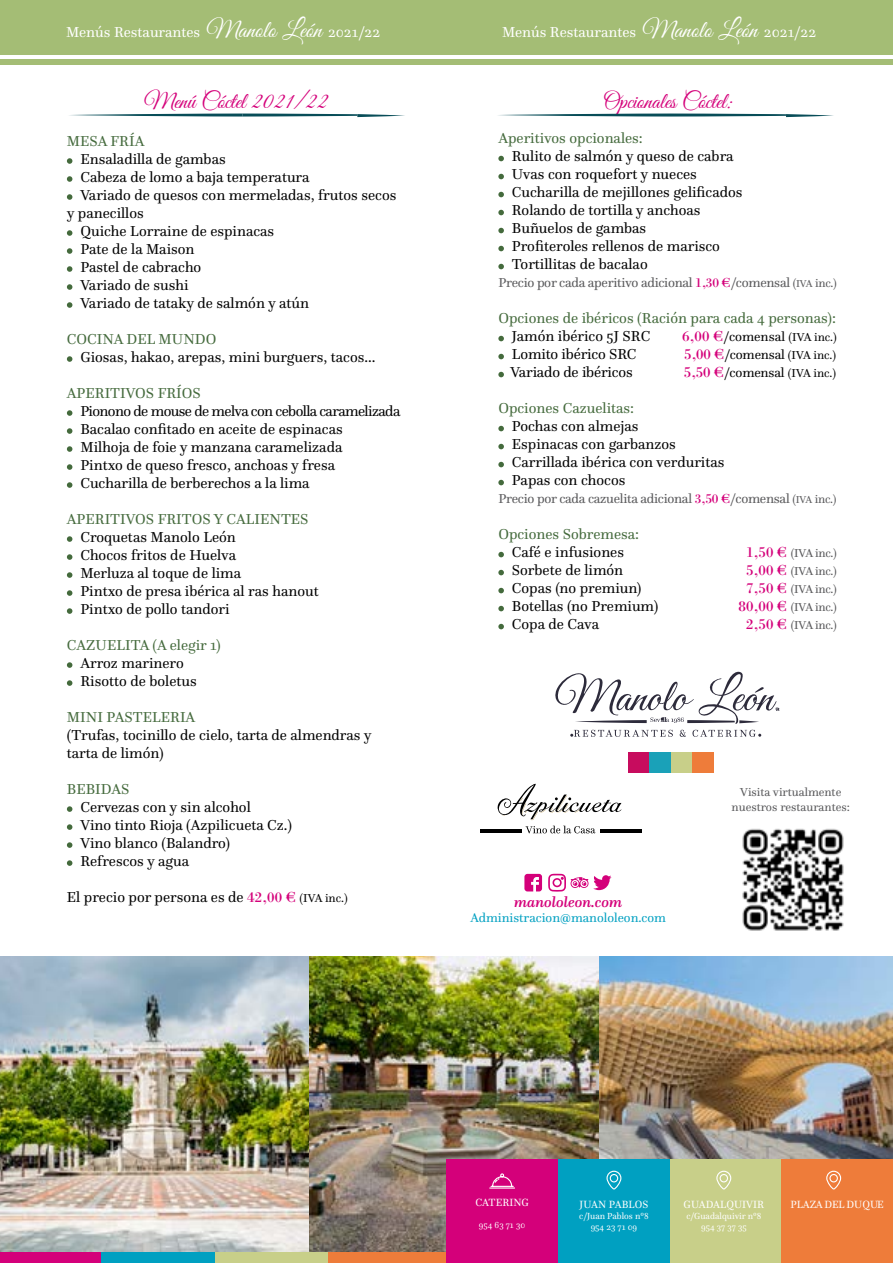
<style>
.page{position:relative;width:893px;height:1263px;background:#fff}
.page>*{position:absolute;margin:0;border:0;box-sizing:border-box;transform-origin:0 0}
.t1{font:22.5px "Great Vibes";color:#d4007a}
.t2{font:15px/18px "Questa";color:#000}
.t3{font:15px "Questa";color:#446a3c}
.t4{font:15px "Questa";color:#fff}
.t5{font:italic 500 15px "Questa";color:#d4007a}
.t6{font:13.5px "Questa";letter-spacing:-.02em;color:#58585a}
.t7{font:13.5px "Questa";letter-spacing:-.01em;color:#000}
.t8{font:13.05px "Questa";color:#00a0c1}
.t9{font:12px/15px "Questa";color:#58585a;text-align:center}
.t10{font:10.95px "Questa";color:#fff}
.t11{font:9.15px/11.1px "Questa";color:#fff;text-align:center}
.s1{font-family:"Great Vibes";font-size:24px}
.s2{font-family:"Bodoni XT";color:#d4007a}
.s3{font-size:12px}
.s4{font-size:10.5px}
.s5{font-family:"Bodoni XT";font-size:15px;color:#d4007a}
</style>
<div class="page">
<div style="left:0;top:59px;width:893px;height:5px;background:#a4bd75"></div>
<div style="left:0;top:0;width:893px;height:55px;background:#a4bd75"></div>
<div style="left:215px;top:1250px;width:113px;height:13px;background:#c8cf89"></div>
<div style="left:0;top:1250px;width:101px;height:13px;background:#d4007a"></div>
<div style="left:101px;top:1250px;width:114px;height:13px;background:#00a0c1"></div>
<div style="left:328px;top:1250px;width:118px;height:13px;background:#ee7c3a"></div>
<img style="left:0;top:957px;width:600px;height:294px">
<img style="left:600px;top:957px;width:293px;height:202px">
<svg style="left:67px;top:158px;width:5px;height:6px"></svg>
<svg style="left:67px;top:176px;width:5px;height:6px"></svg>
<svg style="left:67px;top:194px;width:5px;height:6px"></svg>
<svg style="left:67px;top:230px;width:5px;height:6px"></svg>
<svg style="left:67px;top:248px;width:5px;height:6px"></svg>
<svg style="left:67px;top:266px;width:5px;height:6px"></svg>
<svg style="left:67px;top:284px;width:5px;height:6px"></svg>
<svg style="left:67px;top:302px;width:5px;height:6px"></svg>
<svg style="left:67px;top:356px;width:5px;height:6px"></svg>
<svg style="left:67px;top:410px;width:5px;height:6px"></svg>
<svg style="left:67px;top:428px;width:5px;height:6px"></svg>
<svg style="left:67px;top:446px;width:5px;height:6px"></svg>
<svg style="left:67px;top:464px;width:5px;height:6px"></svg>
<svg style="left:67px;top:482px;width:5px;height:6px"></svg>
<svg style="left:67px;top:536px;width:5px;height:6px"></svg>
<svg style="left:67px;top:554px;width:5px;height:6px"></svg>
<svg style="left:67px;top:572px;width:5px;height:6px"></svg>
<svg style="left:67px;top:590px;width:5px;height:6px"></svg>
<svg style="left:67px;top:608px;width:5px;height:6px"></svg>
<svg style="left:67px;top:662px;width:5px;height:6px"></svg>
<svg style="left:67px;top:680px;width:5px;height:6px"></svg>
<svg style="left:67px;top:806px;width:5px;height:6px"></svg>
<svg style="left:67px;top:824px;width:5px;height:6px"></svg>
<svg style="left:67px;top:842px;width:5px;height:6px"></svg>
<svg style="left:67px;top:860px;width:5px;height:6px"></svg>
<svg style="left:498px;top:156px;width:6px;height:5px"></svg>
<svg style="left:498px;top:174px;width:6px;height:5px"></svg>
<svg style="left:498px;top:192px;width:6px;height:5px"></svg>
<svg style="left:498px;top:210px;width:6px;height:5px"></svg>
<svg style="left:498px;top:228px;width:6px;height:5px"></svg>
<svg style="left:498px;top:246px;width:6px;height:5px"></svg>
<svg style="left:498px;top:264px;width:6px;height:5px"></svg>
<svg style="left:498px;top:336px;width:6px;height:5px"></svg>
<svg style="left:498px;top:354px;width:6px;height:5px"></svg>
<svg style="left:498px;top:372px;width:6px;height:5px"></svg>
<svg style="left:498px;top:426px;width:6px;height:5px"></svg>
<svg style="left:498px;top:444px;width:6px;height:5px"></svg>
<svg style="left:498px;top:462px;width:6px;height:5px"></svg>
<svg style="left:498px;top:480px;width:6px;height:5px"></svg>
<svg style="left:498px;top:552px;width:6px;height:5px"></svg>
<svg style="left:498px;top:570px;width:6px;height:5px"></svg>
<svg style="left:498px;top:588px;width:6px;height:5px"></svg>
<svg style="left:498px;top:606px;width:6px;height:5px"></svg>
<svg style="left:498px;top:624px;width:6px;height:5px"></svg>
<svg style="left:69px;top:114px;width:336px;height:3px"></svg>
<svg style="left:498px;top:114px;width:336px;height:3px"></svg>
<div style="left:670px;top:1159px;width:111px;height:104px;background:#c8cf89"></div>
<div style="left:446px;top:1159px;width:112px;height:104px;background:#d4007a"></div>
<div style="left:558px;top:1159px;width:112px;height:104px;background:#00a0c1"></div>
<div style="left:781px;top:1159px;width:112px;height:104px;background:#ee7c3a"></div>
<svg style="left:489px;top:1170px;width:353px;height:20px"></svg>
<svg style="left:524px;top:874px;width:18px;height:17px"></svg>
<svg style="left:548px;top:874px;width:63px;height:18px"></svg>
<svg style="left:525px;top:826px;width:70px;height:7px"></svg>
<hr style="left:481px;top:829px;width:41px;height:3px;background:#000">
<hr style="left:601px;top:829px;width:41px;height:3px;background:#000">
<svg style="left:497px;top:783px;width:125px;height:37px"></svg>
<svg style="left:555px;top:671px;width:224px;height:66px"></svg>
<div style="left:671px;top:752px;width:21px;height:21px;background:#c8cf89"></div>
<div style="left:628px;top:752px;width:22px;height:21px;background:#c70c5e"></div>
<div style="left:650px;top:752px;width:21px;height:21px;background:#1aa1b8"></div>
<div style="left:692px;top:752px;width:22px;height:21px;background:#ee7c3a"></div>
<img style="left:742px;top:828px;width:102px;height:103px">
<p class="t4" style="left:66px;top:23px;width:316px">Menús Restaurantes <span class="s1">Manolo León</span> 2021/22</p>
<p class="t4" style="left:502px;top:23px;width:316px">Menús Restaurantes <span class="s1">Manolo León</span> 2021/22</p>
<h1 class="t1" style="left:144px;top:87px;width:185px">Menú Cóctel 2021/22</h1>
<p class="t3" style="left:67px;top:131px;width:79px">MESA FRÍA</p>
<p class="t2" style="left:80px;top:150px;width:147px">Ensaladilla de gambas</p>
<p class="t2" style="left:80px;top:168px;width:231px">Cabeza de lomo a baja temperatura</p>
<p class="t2" style="left:80px;top:186px;width:318px">Variado de quesos con mermeladas, frutos secos</p>
<p class="t2" style="left:67px;top:204px;width:78px">y panecillos</p>
<p class="t2" style="left:80px;top:222px;width:195px">Quiche Lorraine de espinacas</p>
<p class="t2" style="left:80px;top:240px;width:116px">Pate de la Maison</p>
<p class="t2" style="left:80px;top:258px;width:122px">Pastel de cabracho</p>
<p class="t2" style="left:80px;top:276px;width:110px">Variado de sushi</p>
<p class="t2" style="left:80px;top:294px;width:230px">Variado de tataky de salmón y atún</p>
<p class="t3" style="left:67px;top:329px;width:151px">COCINA DEL MUNDO</p>
<p class="t2" style="left:80px;top:348px;width:297px">Giosas, hakao, arepas, mini burguers, tacos…</p>
<p class="t3" style="left:67px;top:383px;width:135px">APERITIVOS FRÍOS</p>
<p class="t2" style="left:80px;top:402px;width:321px">Pionono de mouse de melva con cebolla caramelizada Bacalao confitado en aceite de espinacas<br>Milhoja de foie y manzana caramelizada<br>Pintxo de queso fresco, anchoas y fresa Cucharilla de berberechos a la lima</p>
<p class="t3" style="left:67px;top:509px;width:243px">APERITIVOS FRITOS Y CALIENTES</p>
<p class="t2" style="left:80px;top:528px;width:240px">Croquetas Manolo León<br>Chocos fritos de Huelva<br>Merluza al toque de lima<br>Pintxo de presa ibérica al ras hanout<br>Pintxo de pollo tandori</p>
<p class="t3" style="left:67px;top:635px;width:155px">CAZUELITA (A elegir 1)</p>
<p class="t2" style="left:80px;top:654px;width:118px">Arroz marinero<br>Risotto de boletus</p>
<p class="t3" style="left:67px;top:707px;width:130px">MINI PASTELERIA</p>
<p class="t2" style="left:67px;top:726px;width:306px">(Trufas, tocinillo de cielo, tarta de almendras y tarta de limón)</p>
<p class="t3" style="left:67px;top:779px;width:64px">BEBIDAS</p>
<p class="t2" style="left:80px;top:798px;width:213px">Cervezas con y sin alcohol<br>Vino tinto Rioja (Azpilicueta Cz.)<br>Vino blanco (Balandro)<br>Refrescos y agua</p>
<p class="t2" style="left:67px;top:888px;width:282px">El precio por persona es de <span class="s2">42,00 €</span> <span class="s3">(IVA inc.)</span></p>
<h1 class="t1" style="left:603px;top:87px;width:131px">Opcionales Cóctel:</h1>
<p class="t3" style="left:498px;top:129px;width:146px">Aperitivos opcionales:</p>
<p class="t2" style="left:512px;top:147px;width:232px">Rulito de salmón y queso de cabra<br>Uvas con roquefort y nueces<br>Cucharilla de mejillones gelificados<br>Rolando de tortilla y anchoas<br>Buñuelos de gambas<br>Profiteroles rellenos de marisco<br>Tortillitas de bacalao</p>
<p class="t6" style="left:498px;top:274px;width:340px">Precio por cada aperitivo adicional <span class="s2">1,30 €</span>/comensal <span class="s3">(</span><span class="s4">IVA</span> <span class="s3">inc.)</span></p>
<p class="t3" style="left:498px;top:309px;width:339px">Opciones de ibéricos (Ración para cada 4 personas):</p>
<p class="t2" style="left:512px;top:327px;width:140px">Jamón ibérico 5J SRC</p>
<p class="t7" style="left:682px;top:328px;width:156px"><span class="s5">6,00 €</span>/comensal <span class="s3">(IVA inc.)</span></p>
<p class="t2" style="left:512px;top:345px;width:126px">Lomito ibérico SRC</p>
<p class="t7" style="left:684px;top:346px;width:154px"><span class="s5">5,00 €</span>/comensal <span class="s3">(IVA inc.)</span></p>
<p class="t2" style="left:511px;top:363px;width:124px">Variado de ibéricos</p>
<p class="t7" style="left:684px;top:364px;width:154px"><span class="s5">5,50 €</span>/comensal <span class="s3">(IVA inc.)</span></p>
<p class="t3" style="left:498px;top:399px;width:137px">Opciones Cazuelitas:</p>
<p class="t2" style="left:512px;top:417px;width:214px">Pochas con almejas<br>Espinacas con garbanzos<br>Carrillada ibérica con verduritas<br>Papas con chocos</p>
<p class="t6" style="left:498px;top:490px;width:340px">Precio por cada cazuelita adicional <span class="s2">3,50 €</span>/comensal <span class="s3">(</span><span class="s4">IVA</span> <span class="s3">inc.)</span></p>
<p class="t3" style="left:498px;top:525px;width:142px">Opciones Sobremesa:</p>
<p class="t2" style="left:512px;top:543px;width:114px">Café e infusiones</p>
<p class="t9" style="left:746px;top:546px;width:92px"><span class="s5">1,50 €</span> (IVA inc.)</p>
<p class="t2" style="left:512px;top:561px;width:113px">Sorbete de limón</p>
<p class="t9" style="left:746px;top:564px;width:92px"><span class="s5">5,00 €</span> (IVA inc.)</p>
<p class="t2" style="left:512px;top:579px;width:131px">Copas (no premiun)</p>
<p class="t9" style="left:746px;top:582px;width:92px"><span class="s5">7,50 €</span> (IVA inc.)</p>
<p class="t2" style="left:512px;top:597px;width:148px">Botellas (no Premium)</p>
<p class="t9" style="left:738px;top:600px;width:100px"><span class="s5">80,00 €</span> (IVA inc.)</p>
<p class="t2" style="left:512px;top:615px;width:89px">Copa de Cava</p>
<p class="t9" style="left:746px;top:618px;width:92px"><span class="s5">2,50 €</span> (IVA inc.)</p>
<p class="t5" style="left:514px;top:892px;width:110px">manololeon.com</p>
<p class="t8" style="left:470px;top:909px;width:197px">Administracion@manololeon.com</p>
<p class="t9" style="left:732px;top:785px;width:120px">Visita virtualmente nuestros restaurantes:</p>
<p class="t10" style="left:475px;top:1196px;width:55px">CATERING</p>
<p class="t11" style="left:479px;top:1219px;width:48px">954 63 71 30</p>
<p class="t10" style="left:580px;top:1197px;width:70px">JUAN PABLOS</p>
<p class="t11" style="left:579px;top:1210px;width:71px">c/Juan Pablos nº8<br>954 23 71 09</p>
<p class="t10" style="left:684px;top:1197px;width:82px">GUADALQUIVIR</p>
<p class="t11" style="left:686px;top:1210px;width:77px">c/Guadalquivir nº8<br>954 37 37 35</p>
<p class="t10" style="left:790px;top:1197px;width:95px">PLAZA DEL DUQUE</p>
</div>
